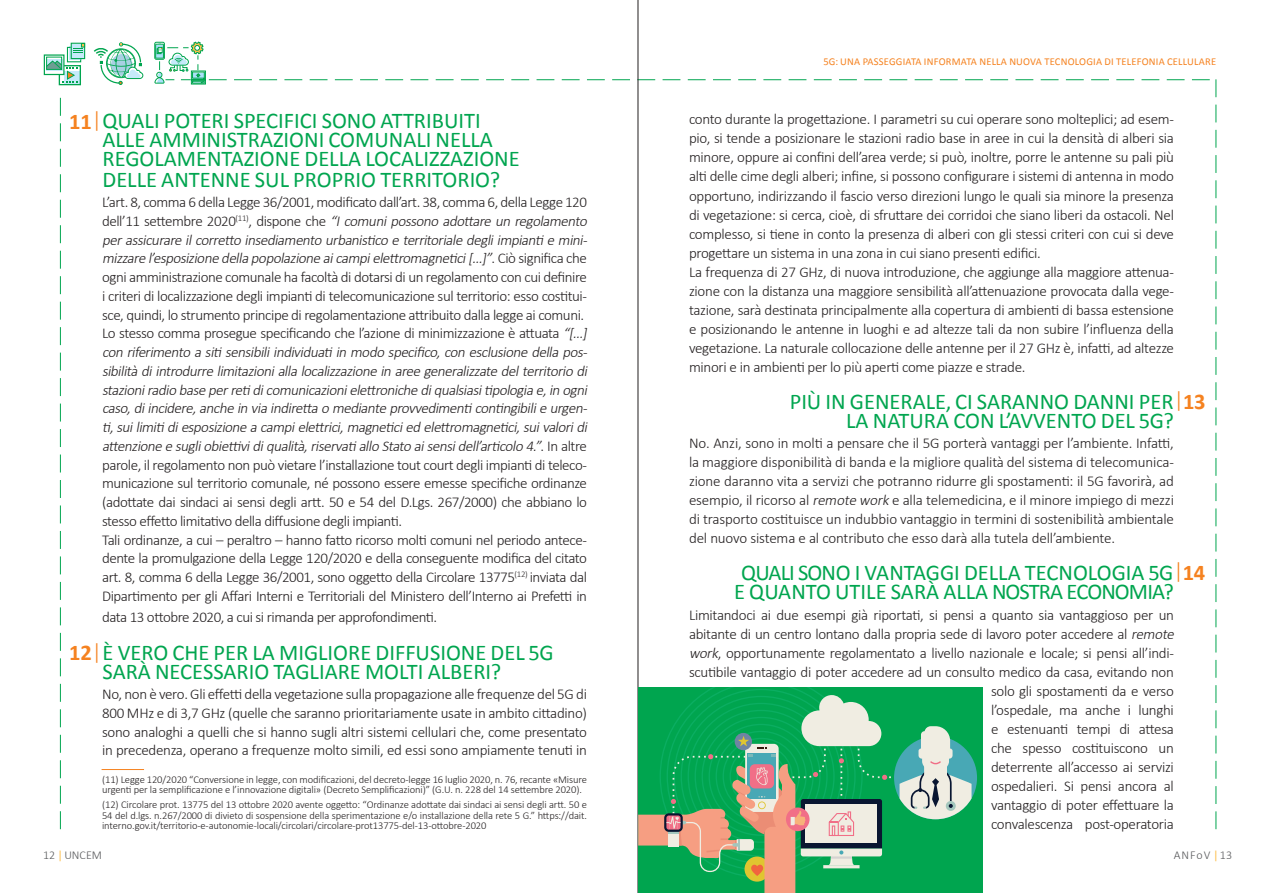
<style>
.page{position:relative;width:1276px;height:893px;background:#fff}
.page>*{position:absolute;margin:0;border:0;box-sizing:border-box;transform-origin:0 0}
.t1{font:22.5px/18.8px "Calibri";color:#00a54f}
.t2{font:300 15px/19px "Calibri";letter-spacing:-.025em;color:#231f20}
.t3{font:300 12px "Calibri";color:#57585a}
.t4{font:300 10.5px/10.5px "Calibri";letter-spacing:-.01em;color:#231f20}
.t5{font:10.5px "Calibri";letter-spacing:.02em;color:#f58220}
.s1{font-weight:700;color:#f58220}
.s2{font-weight:300;color:#f58220}
.s3{font-style:italic}
.s4{font-weight:400;color:#fdbf4c}
</style>
<div class="page">
<svg style="left:94px;top:42px;width:50px;height:43px"></svg>
<div style="left:44px;top:54px;width:20px;height:21px;border:1px solid #00a54f"></div>
<svg style="left:45px;top:42px;width:41px;height:43px"></svg>
<svg style="left:60px;top:98px;width:1px;height:731px"></svg>
<svg style="left:1215px;top:79px;width:1px;height:750px"></svg>
<svg style="left:154px;top:41px;width:1055px;height:44px"></svg>
<hr style="left:638px;top:0;width:1px;height:893px;background:#231f20">
<div style="left:638px;top:687px;width:344px;height:206px;background:#00a54f"></div>
<div style="left:894px;top:736px;width:83px;height:83px;background:#48a8b5;border-radius:50%"></div>
<svg style="left:638px;top:687px;width:333px;height:206px"></svg>
<hr style="left:102px;top:769px;width:42px;height:1px;background:#f58220">
<h1 class="t1" style="left:102px;top:112px;width:419px;text-indent:-33px"><span class="s1">11</span><span class="s2">|</span>QUALI POTERI SPECIFICI SONO ATTRIBUITI<br>ALLE AMMINISTRAZIONI COMUNALI NELLA<br>REGOLAMENTAZIONE DELLA LOCALIZZAZIONE</h1>
<h1 class="t1" style="left:102px;top:170px;width:399px">DELLE ANTENNE SUL PROPRIO TERRITORIO?</h1>
<p class="t2" style="left:102px;top:192px;width:489px">L’art. 8, comma 6 della Legge 36/2001, modificato dall’art. 38, comma 6, della Legge 120 dell’11 settembre 2020<sup>(11)</sup>, dispone che <span class="s3">“I comuni possono adottare un regolamento perassicurare ilcorretto insediamento urbanistico e territoriale degliimpianti e mini&shy;mizzare l’esposizione della popolazione aicampielettromagnetici[…]”</span>. C i ò s i g n i fi c a c h e ogni amministrazione comunale ha facoltà di dotarsi di un regolamento con cui definire i criteri di localizzazione degli impianti di telecomunicazione sul territorio: esso costitui&shy;sce, quindi, lo strumento principe di regolamentazione attribuito dalla legge ai comuni.<br>Lo stesso comma prosegue specificando che l’azione di minimizzazione è attuata <span class="s3">“[…] con riferimento a siti sensibiliindividuati in modo specifico,con esclusione della pos&shy;sibilità diintrodurre limitazionialla localizzazione in aree generalizzate delterritorio di stazioniradio base perreti dicomunicazionielettroniche diqualsiasitipologia e,in ogni caso,diincidere,anche in via indiretta o mediante provvedimenti contingibilie urgen&shy;ti,suilimiti diesposizione a campielettrici,magneticied elettromagnetici,suivaloridi attenzione e sugliobiettividiqualità,riservati allo Stato aisensidell’articolo 4.”</span>. I n a l t re parole, il regolamento non può vietare l’installazione tout court degli impianti di teleco&shy;municazione sul territorio comunale, né possono essere emesse specifiche ordinanze (adottate dai sindaci ai sensi degli artt. 50 e 54 del D.Lgs. 267/2000) che abbiano lo stesso effetto limitativo della diffusione degli impianti.<br>Tali ordinanze, a cui – peraltro – hanno fatto ricorso molti comuni nel periodo antece&shy;dente la promulgazione della Legge 120/2020 e della conseguente modifica del citato art. 8, comma 6 della Legge 36/2001, sono oggetto della Circolare 13775<sup>(12)</sup> inviata dal Dipartimento per gli Affari Interni e Territoriali del Ministero dell’Interno ai Prefetti in</p>
<p class="t2" style="left:102px;top:607px;width:337px">data 13 ottobre 2020, a cui si rimanda per approfondimenti.</p>
<h1 class="t1" style="left:102px;top:643px;width:453px;text-indent:-33px"><span class="s1">12</span><span class="s2">|</span>È VERO CHE PER LA MIGLIORE DIFFUSIONE DEL 5G<br>SARÀ NECESSARIO TAGLIARE MOLTI ALBERI?</h1>
<p class="t2" style="left:102px;top:684px;width:486px;text-align:justify">No, non è vero. Gli effetti della vegetazione sulla propagazione alle frequenze del 5G di 800 MHz e di 3,7 GHz (quelle che saranno prioritariamente usate in ambito cittadino) sono analoghi a quelli che si hanno sugli altri sistemi cellulari che, come presentato in precedenza, operano a frequenze molto simili, ed essi sono ampiamente tenuti in</p>
<p class="t4" style="left:102px;top:774px;width:486px">(11) Legge 120/2020 “Conversione in legge, con modificazioni, del decreto-legge 16 luglio 2020, n. 76, recante «Misure urgenti per la semplificazione e l’innovazione digitali» (Decreto Semplificazioni)” (G.U. n. 228 del 14 settembre 2020).</p>
<p class="t4" style="left:102px;top:799px;width:486px;text-align:justify">(12) Circolare prot. 13775 del 13 ottobre 2020 avente oggetto: “Ordinanze adottate dai sindaci ai sensi degli artt. 50 e 54 del d.lgs. n.267/2000 di divieto di sospensione della sperimentazione e/o installazione della rete 5 G.” https://dait. interno.gov.it/territorio-e-autonomie-locali/circolari/circolare-prot13775-del-13-ottobre-2020</p>
<p class="t3" style="left:43px;top:848px;width:60px">12 <span class="s4">|</span> UNCEM</p>
<p class="t5" style="left:823px;top:55px;width:394px">5G: UNA PASSEGGIATA INFORMATA NELLA NUOVA TECNOLOGIA DI TELEFONIA CELLULARE</p>
<p class="t2" style="left:689px;top:109px;width:486px">conto durante la progettazione. I parametri su cui operare sono molteplici; ad esem&shy;pio, si tende a posizionare le stazioni radio base in aree in cui la densità di alberi sia minore, oppure ai confini dell’area verde; si può, inoltre, porre le antenne su pali più alti delle cime degli alberi; infine, si possono configurare i sistemi di antenna in modo opportuno, indirizzando il fascio verso direzioni lungo le quali sia minore la presenza di vegetazione: si cerca, cioè, di sfruttare dei corridoi che siano liberi da ostacoli. Nel complesso, si tiene in conto la presenza di alberi con gli stessi criteri con cui si deve progettare un sistema in una zona in cui siano presenti edifici.<br>La frequenza di 27 GHz, di nuova introduzione, che aggiunge alla maggiore attenua&shy;zione con la distanza una maggiore sensibilità all’attenuazione provocata dalla vege&shy;tazione, sarà destinata principalmente alla copertura di ambienti di bassa estensione e posizionando le antenne in luoghi e ad altezze tali da non subire l’influenza della vegetazione. La naturale collocazione delle antenne per il 27 GHz è, infatti, ad altezze minori e in ambienti per lo più aperti come piazze e strade.</p>
<h1 class="t1" style="left:846px;top:392px;width:361px;text-indent:-56px">PIÙ IN GENERALE, CI SARANNO DANNI PER<span class="s2">|</span><span class="s1">13<br></span>LA NATURA CON L’AVVENTO DEL 5G?</h1>
<p class="t2" style="left:689px;top:433px;width:486px;text-align:justify">No. Anzi, sono in molti a pensare che il 5G porterà vantaggi per l’ambiente. Infatti, la maggiore disponibilità di banda e la migliore qualità del sistema di telecomunica&shy;zione daranno vita a servizi che potranno ridurre gli spostamenti: il 5G favorirà, ad esempio, il ricorso al <span class="s3">remote work</span> e alla telemedicina, e il minore impiego di mezzi di trasporto costituisce un indubbio vantaggio in termini di sostenibilità ambientale del nuovo sistema e al contributo che esso darà alla tutela dell’ambiente.</p>
<h1 class="t1" style="left:734px;top:563px;width:473px;text-indent:7px">QUALI SONO I VANTAGGI DELLA TECNOLOGIA 5G<span class="s2">|</span><span class="s1">14<br></span>E QUANTO UTILE SARÀ ALLA NOSTRA ECONOMIA?</h1>
<p class="t2" style="left:689px;top:604px;width:489px;text-align:right">Limitandoci ai due esempi già riportati, si pensi a quanto sia vantaggioso per un abitante di un centro lontano dalla propria sede di lavoro poter accedere al <span class="s3">remote work</span>, opportunamente regolamentato a livello nazionale e locale; si pensi all’indi&shy;scutibile vantaggio di poter accedere ad un consulto medico da casa, evitando non solo gli spostamenti da e verso<br>l’ospedale, ma anche i lunghi<br>e estenuanti tempi di attesa<br>che spesso costituiscono un<br>deterrente all’accesso ai servizi<br>ospedalieri. Si pensi ancora al<br>vantaggio di poter effettuare la<br>convalescenza post-operatoria</p>
<p class="t3" style="left:1174px;top:848px;width:60px">ANFoV <span class="s4">|</span> 13</p>
</div>
